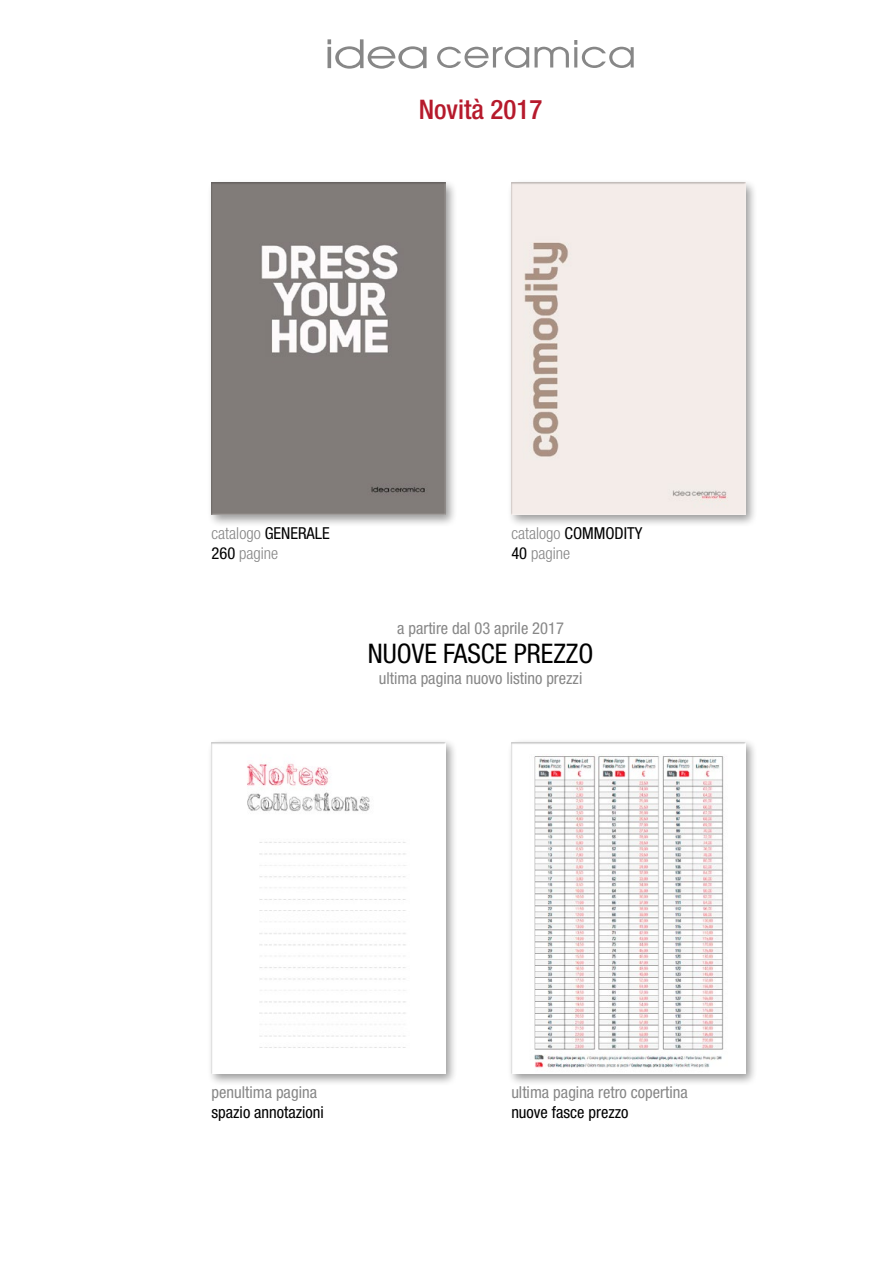
<style>
.page{position:relative;width:893px;height:1263px;background:#fff}
.page>*{position:absolute;margin:0;border:0;box-sizing:border-box;transform-origin:0 0}
.t1{font:condensed 27px "Helvetica Neue LT Std";color:#000}
.t2{font:500 condensed 27px "Helvetica Neue LT Std";color:#b61a2c}
.t3{font:condensed 16.5px "Helvetica Neue LT Std";color:#878787}
.t4{font:300 condensed 16.5px/19.8px "Helvetica Neue LT Std";color:#878787}
.t5{font:condensed 16.5px "Helvetica Neue LT Std";color:#000}
.s1{font-weight:400;color:#000}
</style>
<div class="page">
<div style="left:207px;top:179px;width:251px;height:348px;background:#000;opacity:.4"></div>
<div style="left:210px;top:181px;width:237px;height:334px;background:#878787;opacity:.46"></div>
<div style="left:207px;top:738px;width:251px;height:349px;background:#000;opacity:.4"></div>
<div style="left:210px;top:741px;width:237px;height:333px;background:#878787;opacity:.46"></div>
<div style="left:507px;top:179px;width:251px;height:348px;background:#000;opacity:.4"></div>
<div style="left:510px;top:181px;width:237px;height:334px;background:#878787;opacity:.46"></div>
<div style="left:507px;top:738px;width:251px;height:349px;background:#000;opacity:.4"></div>
<div style="left:510px;top:741px;width:237px;height:333px;background:#878787;opacity:.46"></div>
<svg style="left:327px;top:39px;width:100px;height:30px"></svg>
<svg style="left:437px;top:47px;width:92px;height:21px"></svg>
<svg style="left:535px;top:40px;width:99px;height:28px"></svg>
<h1 class="t2" style="left:419px;top:93px;width:125px">Novità 2017</h1>
<p class="t4" style="left:212px;top:523px;width:120px">catalogo <span class="s1">GENERALE<br>260</span> pagine</p>
<p class="t4" style="left:511px;top:523px;width:133px">catalogo <span class="s1">COMMODITY<br>40</span> pagine</p>
<p class="t3" style="left:397px;top:619px;width:168px">a partire dal 03 aprile 2017</p>
<h1 class="t1" style="left:368px;top:638px;width:227px">NUOVE FASCE PREZZO</h1>
<p class="t3" style="left:379px;top:669px;width:205px">ultima pagina nuovo listino prezzi</p>
<p class="t3" style="left:212px;top:1083px;width:107px">penultima pagina</p>
<p class="t5" style="left:212px;top:1103px;width:114px">spazio annotazioni</p>
<p class="t3" style="left:511px;top:1083px;width:178px">ultima pagina retro copertina</p>
<p class="t5" style="left:511px;top:1103px;width:119px">nuove fasce prezzo</p>
</div>
